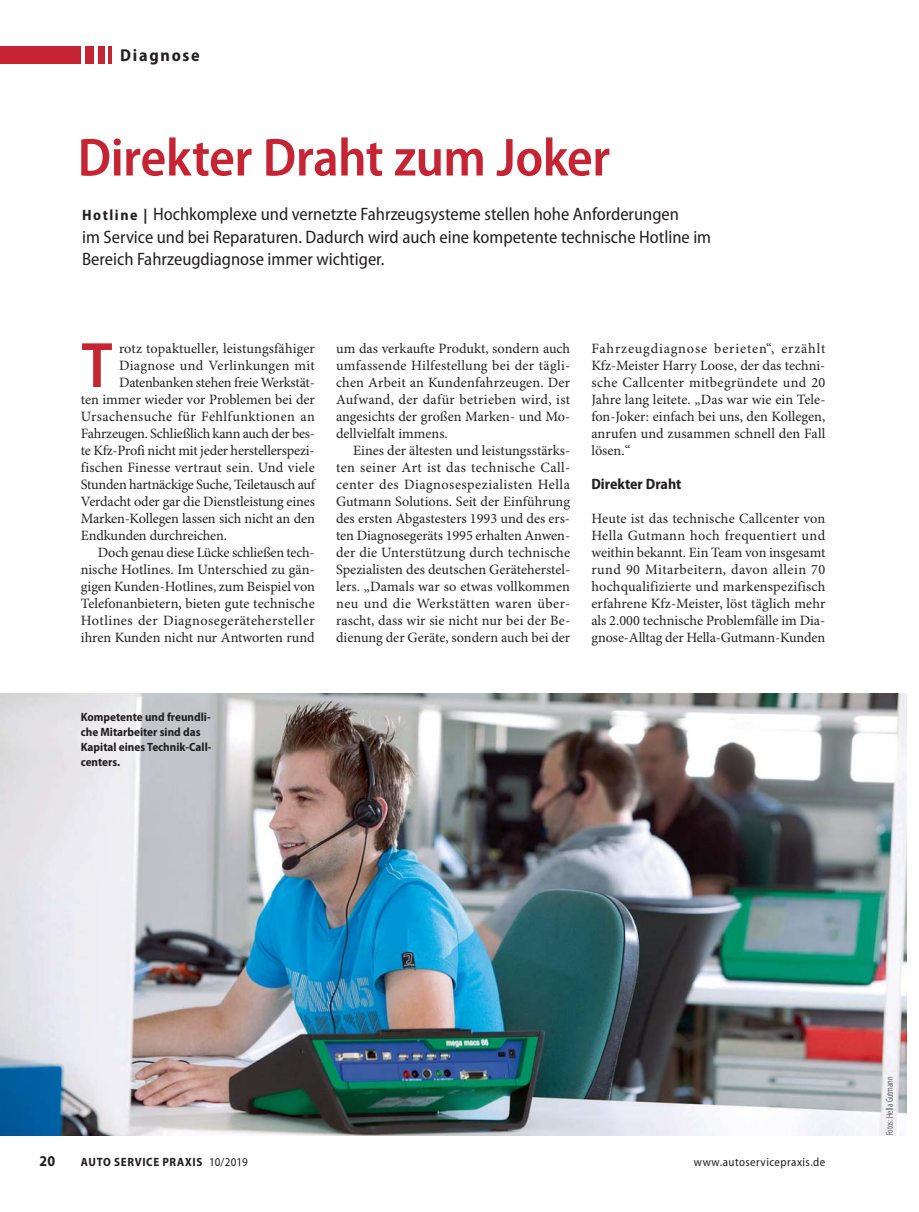
<style>
.page{position:relative;width:919px;height:1212px;background:#fff}
.page>*{position:absolute;margin:0;border:0;box-sizing:border-box;transform-origin:0 0}
.t1{font:600 semi-condensed 64.65px "Myriad Pro";color:#c62433}
.t2{font:600 semi-condensed 54px "Myriad Pro";letter-spacing:-.01em;color:#c62433}
.t3{font:semi-condensed 18px/22.5px "Myriad Pro";color:#231f20}
.t4{font:700 semi-condensed 17.25px "Myriad Pro";letter-spacing:.1em;color:#231f20}
.t5{font:700 semi-condensed 15px "Myriad Pro";color:#231f20}
.t6{font:14.25px/17px "Minion Pro";color:#231f20;text-align:justify}
.t7{font:14.25px "Minion Pro";letter-spacing:-.02em;color:#231f20}
.t8{font:14.25px "Minion Pro";letter-spacing:.03em;color:#231f20}
.t9{font:14.25px "Minion Pro";letter-spacing:.02em;color:#231f20}
.t10{font:700 semi-condensed 12px/15px "Myriad Pro";color:#231f20}
.t11{font:700 semi-condensed 12px "Myriad Pro";letter-spacing:.055em;color:#231f20}
.t12{font:semi-condensed 12px "Myriad Pro";letter-spacing:.035em;color:#231f20}
.t13{font:300 condensed 9.75px "Myriad Pro";color:#231f20}
.s1{font-weight:700;font-size:15px}
.s2{font-weight:400}
</style>
<div class="page">
<hr style="left:108px;top:47px;width:4px;height:17px;background:#c62433">
<div style="left:85px;top:47px;width:9px;height:17px;background:#c62433"></div>
<div style="left:98px;top:47px;width:6px;height:17px;background:#c62433"></div>
<div style="left:0;top:47px;width:81px;height:17px;background:#c62433"></div>
<img style="left:0;top:693px;width:906px;height:442px">
<p class="t4" style="left:120px;top:49px;width:81px">Diagnose</p>
<h2 class="t2" style="left:78px;top:125px;width:534px">Direkter Draht zum Joker</h2>
<p class="t3" style="left:82px;top:205px;width:630px"><span class="s1">Hotline |</span> Hochkomplexe und vernetzte Fahrzeugsysteme stellen hohe Anforderungen<br>im Service und bei Reparaturen. Dadurch wird auch eine kompetente technische Hotline im<br>Bereich Fahrzeugdiagnose immer wichtiger.</p>
<h1 class="t1" style="left:81px;top:327px;width:33px">T</h1>
<p class="t6" style="left:119px;top:341px;width:197px">rotz topaktueller, leistungsfähiger</p>
<p class="t9" style="left:119px;top:360px;width:197px">Diagnose und Verlinkungen mit</p>
<p class="t7" style="left:119px;top:377px;width:197px">Datenbanken stehen freie Werkstät-</p>
<p class="t6" style="left:81px;top:392px;width:235px">ten immer wieder vor Problemen bei der</p>
<p class="t8" style="left:81px;top:411px;width:235px">Ursachensuche für Fehlfunktionen an</p>
<p class="t7" style="left:81px;top:428px;width:235px">Fahrzeugen. Schließlich kann auch der bes-</p>
<p class="t6" style="left:81px;top:443px;width:235px">te Kfz-Profi nicht mit jeder herstellerspezi-</p>
<p class="t6" style="left:81px;top:460px;width:235px">fischen Finesse vertraut sein. Und viele</p>
<p class="t7" style="left:81px;top:479px;width:236px">Stunden hartnäckige Suche, Teiletausch auf</p>
<p class="t6" style="left:81px;top:494px;width:235px">Verdacht oder gar die Dienstleistung eines</p>
<p class="t6" style="left:81px;top:511px;width:235px">Marken-Kollegen lassen sich nicht an den</p>
<p class="t6" style="left:81px;top:528px;width:148px">Endkunden durchreichen.</p>
<p class="t6" style="left:98px;top:545px;width:218px">Doch genau diese Lücke schließen tech-</p>
<p class="t6" style="left:81px;top:562px;width:235px">nische Hotlines. Im Unterschied zu gän-</p>
<p class="t6" style="left:81px;top:579px;width:235px">gigen Kunden-Hotlines, zum Beispiel von</p>
<p class="t6" style="left:81px;top:596px;width:235px">Telefonanbietern, bieten gute technische</p>
<p class="t8" style="left:81px;top:615px;width:235px">Hotlines der Diagnosegerätehersteller</p>
<p class="t6" style="left:81px;top:630px;width:235px">ihren Kunden nicht nur Antworten rund</p>
<p class="t6" style="left:336px;top:341px;width:236px">um das verkaufte Produkt, sondern auch umfassende Hilfestellung bei der tägli&shy;chen Arbeit an Kundenfahrzeugen. Der Aufwand, der dafür betrieben wird, ist angesichts der großen Marken- und Mo&shy;dellvielfalt immens.</p>
<p class="t6" style="left:336px;top:443px;width:236px;text-indent:17px">Eines der ältesten und leistungsstärks&shy;ten seiner Art ist das technische Call&shy;center des Diagnosespezialisten Hella Gutmann Solutions. Seit der Einführung des ersten Abgastesters 1993 und des ers&shy;ten Diagnosegeräts 1995 erhalten Anwen&shy;der die Unterstützung durch technische Spezialisten des deutschen Geräteherstel&shy;lers. „Damals war so etwas vollkommen neu und die Werkstätten waren über&shy;rascht, dass wir sie nicht nur bei der Be&shy;dienung der Geräte, sondern auch bei der</p>
<p class="t6" style="left:591px;top:341px;width:235px">Fahrzeugdiagnose berieten“, erzählt Kfz-Meister Harry Loose, der das techni&shy;sche Callcenter mitbegründete und 20<br>Jahre lang leitete. „Das war wie ein Tele&shy;fon-Joker: einfach bei uns, den Kollegen, anrufen und zusammen schnell den Fall lösen.“</p>
<p class="t5" style="left:591px;top:478px;width:92px">Direkter Draht</p>
<p class="t6" style="left:591px;top:511px;width:235px">Heute ist das technische Callcenter von Hella Gutmann hoch frequentiert und weithin bekannt. Ein Team von insgesamt rund 90 Mitarbeitern, davon allein 70 hochqualifizierte und markenspezifisch erfahrene Kfz-Meister, löst täglich mehr als 2.000 technische Problemfälle im Dia&shy;gnose-Alltag der Hella-Gutmann-Kunden</p>
<p class="t10" style="left:81px;top:711px;width:132px">Kompetente und freundli&shy;che Mitarbeiter sind das<br>Kapital eines Technik-Call&shy;centers.</p>
<p class="t5" style="left:39px;top:1155px;width:17px">20</p>
<p class="t11" style="left:81px;top:1157px;width:168px">AUTO SERVICE PRAXIS <span class="s2">10/2019</span></p>
<p class="t12" style="left:693px;top:1157px;width:133px">www.autoservicepraxis.de</p>
<p class="t13" style="left:883px;top:1135px;width:60px;rotate:-90deg">Fotos: Hella Gutmann</p>
</div>
